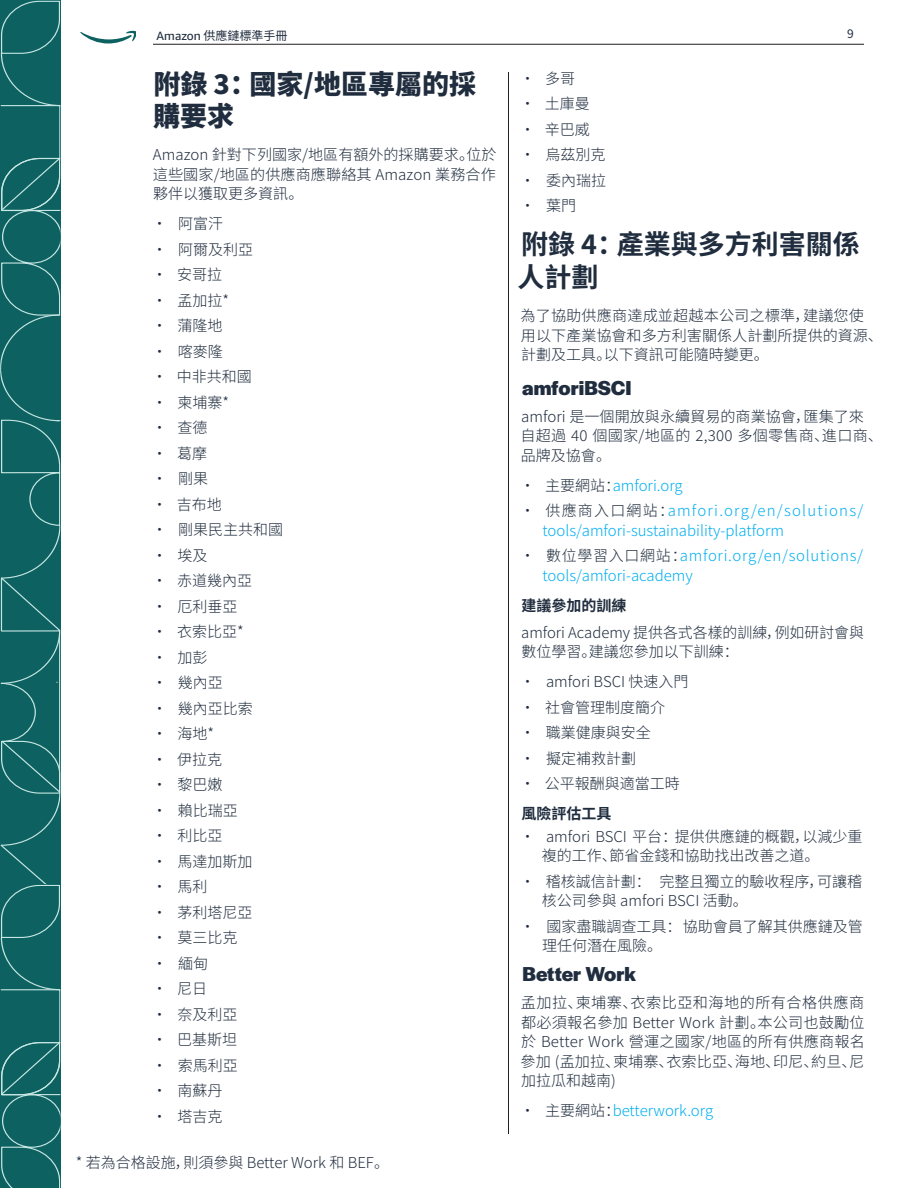
<style>
.page{position:relative;width:918px;height:1188px;background:#fff}
.page>*{position:absolute;margin:0;border:0;box-sizing:border-box;transform-origin:0 0}
.Main-Page-Title{font:800 27px/32.4px "Source Han Sans CN";color:#202d3e}
.Main-Page-Title_-sm-toc{font:700 27px/32.4px "Source Han Sans CN";color:#202d3e}
.Body_Text-smaller_SCS-bold_-_ORG{font:700 21px "Halyard Display";color:#202d3e}
.Body_Text-smaller_SCS{font:300 15px/19.5px "Source Han Sans CN";color:#202d3e}
.t1{font:300 15px/19.5px "Source Han Sans CN";color:#00aeef}
.t2{font:300 15px/19.5px "Source Han Sans CN";letter-spacing:.045em;color:#00aeef}
.Body_Text-smaller_SCS-bold_no_toc{font:700 15px "Source Han Sans CN";color:#202d3e}
.t3{font:12px "Source Han Sans CN";color:#202d3e}
.s1{font-family:"Amazon Ember"}
.s2{color:#202d3e}
</style>
<div class="page">
<div style="left:0;top:794px;width:60px;height:50px;background:#0d6161"></div>
<svg style="left:0;top:0;width:60px;height:794px;background:#176868"></svg>
<svg style="left:0;top:844px;width:60px;height:344px;background:#156766"></svg>
<svg style="left:80px;top:31px;width:56px;height:12px"></svg>
<hr style="left:153px;top:44px;width:711px;height:1px;background:#231f20">
<hr style="left:508px;top:72px;width:1px;height:1062px;background:#231f20">
<p class="t3" style="left:157px;top:29px;width:133px"><span class="s1">Amazon</span> 供應鏈標準手冊</p>
<p class="t3" style="left:847px;top:27px;width:8px">9</p>
<p class="Main-Page-Title" style="left:153px;top:68px;width:324px">附錄 3：國家/地區專屬的採購要求</p>
<p class="Body_Text-smaller_SCS" style="left:153px;top:146px;width:345px;text-align:justify">Amazon 針對下列國家/地區有額外的採購要求。位於這些國家/地區的供應商應聯絡其 Amazon 業務合作夥伴以獲取更多資訊。</p>
<p class="Body_Text-smaller_SCS" style="left:152px;top:215px;width:73px">• 阿富汗</p>
<p class="Body_Text-smaller_SCS" style="left:152px;top:240px;width:103px">• 阿爾及利亞</p>
<p class="Body_Text-smaller_SCS" style="left:152px;top:266px;width:72px">• 安哥拉</p>
<p class="Body_Text-smaller_SCS" style="left:152px;top:291px;width:78px">• 孟加拉*</p>
<p class="Body_Text-smaller_SCS" style="left:152px;top:317px;width:72px">• 蒲隆地</p>
<p class="Body_Text-smaller_SCS" style="left:152px;top:342px;width:72px">• 喀麥隆</p>
<p class="Body_Text-smaller_SCS" style="left:152px;top:368px;width:101px">• 中非共和國</p>
<p class="Body_Text-smaller_SCS" style="left:152px;top:393px;width:78px">• 柬埔寨*</p>
<p class="Body_Text-smaller_SCS" style="left:152px;top:419px;width:57px">• 查德</p>
<p class="Body_Text-smaller_SCS" style="left:152px;top:444px;width:56px">• 葛摩</p>
<p class="Body_Text-smaller_SCS" style="left:152px;top:470px;width:58px">• 剛果</p>
<p class="Body_Text-smaller_SCS" style="left:152px;top:495px;width:71px">• 吉布地</p>
<p class="Body_Text-smaller_SCS" style="left:152px;top:521px;width:133px">• 剛果民主共和國</p>
<p class="Body_Text-smaller_SCS" style="left:152px;top:546px;width:57px">• 埃及</p>
<p class="Body_Text-smaller_SCS" style="left:152px;top:572px;width:102px">• 赤道幾內亞</p>
<p class="Body_Text-smaller_SCS" style="left:152px;top:597px;width:87px">• 厄利垂亞</p>
<p class="Body_Text-smaller_SCS" style="left:152px;top:623px;width:93px">• 衣索比亞*</p>
<p class="Body_Text-smaller_SCS" style="left:152px;top:648px;width:57px">• 加彭</p>
<p class="Body_Text-smaller_SCS" style="left:152px;top:674px;width:72px">• 幾內亞</p>
<p class="Body_Text-smaller_SCS" style="left:152px;top:699px;width:102px">• 幾內亞比索</p>
<p class="Body_Text-smaller_SCS" style="left:152px;top:725px;width:63px">• 海地*</p>
<p class="Body_Text-smaller_SCS" style="left:152px;top:750px;width:72px">• 伊拉克</p>
<p class="Body_Text-smaller_SCS" style="left:152px;top:776px;width:72px">• 黎巴嫩</p>
<p class="Body_Text-smaller_SCS" style="left:152px;top:801px;width:87px">• 賴比瑞亞</p>
<p class="Body_Text-smaller_SCS" style="left:152px;top:827px;width:72px">• 利比亞</p>
<p class="Body_Text-smaller_SCS" style="left:152px;top:852px;width:102px">• 馬達加斯加</p>
<p class="Body_Text-smaller_SCS" style="left:152px;top:878px;width:57px">• 馬利</p>
<p class="Body_Text-smaller_SCS" style="left:152px;top:903px;width:102px">• 茅利塔尼亞</p>
<p class="Body_Text-smaller_SCS" style="left:152px;top:929px;width:87px">• 莫三比克</p>
<p class="Body_Text-smaller_SCS" style="left:152px;top:954px;width:58px">• 緬甸</p>
<p class="Body_Text-smaller_SCS" style="left:152px;top:980px;width:57px">• 尼日</p>
<p class="Body_Text-smaller_SCS" style="left:152px;top:1005px;width:87px">• 奈及利亞</p>
<p class="Body_Text-smaller_SCS" style="left:152px;top:1031px;width:87px">• 巴基斯坦</p>
<p class="Body_Text-smaller_SCS" style="left:152px;top:1056px;width:87px">• 索馬利亞</p>
<p class="Body_Text-smaller_SCS" style="left:152px;top:1082px;width:72px">• 南蘇丹</p>
<p class="Body_Text-smaller_SCS" style="left:152px;top:1107px;width:72px">• 塔吉克</p>
<p class="Body_Text-smaller_SCS" style="left:520px;top:69px;width:56px">• 多哥</p>
<p class="Body_Text-smaller_SCS" style="left:520px;top:95px;width:71px">• 土庫曼</p>
<p class="Body_Text-smaller_SCS" style="left:520px;top:120px;width:71px">• 辛巴威</p>
<p class="Body_Text-smaller_SCS" style="left:520px;top:146px;width:87px">• 烏茲別克</p>
<p class="Body_Text-smaller_SCS" style="left:520px;top:171px;width:87px">• 委內瑞拉</p>
<p class="Body_Text-smaller_SCS" style="left:520px;top:197px;width:57px">• 葉門</p>
<p class="Main-Page-Title_-sm-toc" style="left:518px;top:229px;width:344px">附錄 4：產業與多方利害關係人計劃</p>
<p class="Body_Text-smaller_SCS" style="left:521px;top:306px;width:364px">為了協助供應商達成並超越本公司之標準，建議您使<br>用以下產業協會和多方利害關係人計劃所提供的資源、計劃及工具。以下資訊可能隨時變更。</p>
<p class="Body_Text-smaller_SCS-bold_-_ORG" style="left:522px;top:373px;width:111px">amforiBSCI</p>
<p class="Body_Text-smaller_SCS" style="left:520px;top:407px;width:364px">amfori 是一個開放與永續貿易的商業協會，匯集了來<br>自超過 40 個國家/地區的 2,300 多個零售商、進口商、品牌及協會。</p>
<p class="t1" style="left:520px;top:476px;width:164px"><span class="s2">• 主要網站：</span>amfori.org</p>
<p class="t1" style="left:543px;top:501px;width:322px;text-indent:-22px"><span class="s2">• 供應商入口網站：</span>amfori.org/en/solutions/ tools/amfori-sustainability-platform</p>
<p class="t2" style="left:543px;top:546px;width:322px;text-indent:-22px"><span class="s2">• 數位學習入口網站：</span>amfori.org/en/solutions/ tools/amfori-academy</p>
<p class="Body_Text-smaller_SCS-bold_no_toc" style="left:522px;top:597px;width:106px">建議參加的訓練</p>
<p class="Body_Text-smaller_SCS" style="left:521px;top:623px;width:344px">amfori Academy 提供各式各樣的訓練，例如研討會與數位學習。建議您參加以下訓練：</p>
<p class="Body_Text-smaller_SCS" style="left:520px;top:672px;width:170px">• amfori BSCI 快速入門</p>
<p class="Body_Text-smaller_SCS" style="left:520px;top:698px;width:147px">• 社會管理制度簡介</p>
<p class="Body_Text-smaller_SCS" style="left:520px;top:723px;width:132px">• 職業健康與安全</p>
<p class="Body_Text-smaller_SCS" style="left:520px;top:749px;width:117px">• 擬定補救計劃</p>
<p class="Body_Text-smaller_SCS" style="left:520px;top:774px;width:161px">• 公平報酬與適當工時</p>
<p class="Body_Text-smaller_SCS-bold_no_toc" style="left:521px;top:805px;width:91px">風險評估工具</p>
<p class="Body_Text-smaller_SCS" style="left:542px;top:827px;width:322px;text-indent:-22px">• amfori BSCI 平台：提供供應鏈的概觀，以減少重複的工作、節省金錢和協助找出改善之道。</p>
<p class="Body_Text-smaller_SCS" style="left:542px;top:872px;width:322px;text-indent:-22px">• 稽核誠信計劃： 完整且獨立的驗收程序，可讓稽核公司參與 amfori BSCI 活動。</p>
<p class="Body_Text-smaller_SCS" style="left:542px;top:917px;width:322px;text-indent:-22px">• 國家盡職調查工具： 協助會員了解其供應鏈及管理任何潛在風險。</p>
<p class="Body_Text-smaller_SCS-bold_-_ORG" style="left:522px;top:959px;width:115px">Better Work</p>
<p class="Body_Text-smaller_SCS" style="left:521px;top:993px;width:346px;text-align:justify">孟加拉、柬埔寨、衣索比亞和海地的所有合格供應商都必須報名參加 Better Work 計劃。本公司也鼓勵位於 Better Work 營運之國家/地區的所有供應商報名參加 (孟加拉、柬埔寨、衣索比亞、海地、印尼、約旦、尼加拉瓜和越南)</p>
<p class="t1" style="left:520px;top:1101px;width:194px"><span class="s2">• 主要網站：</span>betterwork.org</p>
<p class="Body_Text-smaller_SCS" style="left:76px;top:1153px;width:315px">* 若為合格設施，則須參與 Better Work 和 BEF。</p>
</div>
